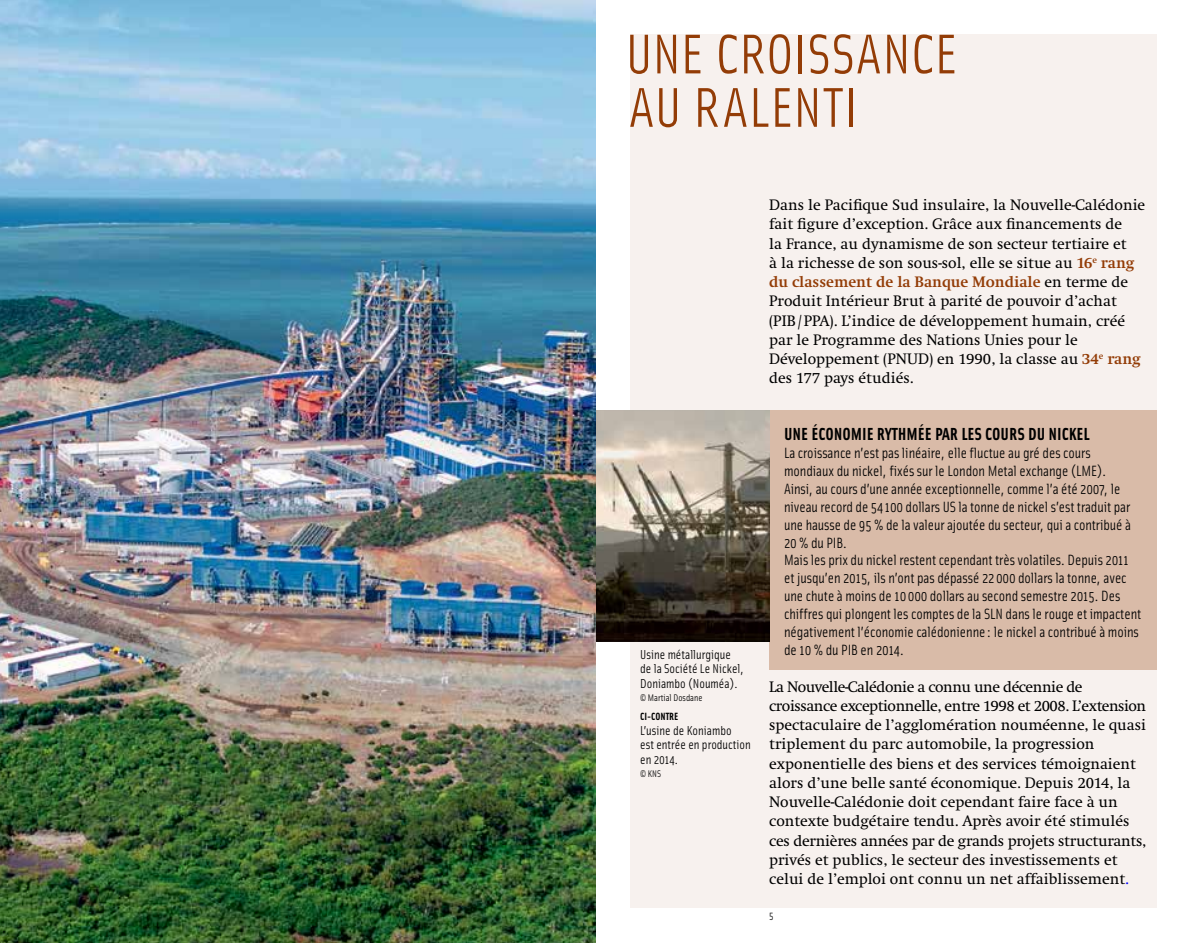
<style>
.page{position:relative;width:1191px;height:943px;background:#fff}
.page>*{position:absolute;margin:0;border:0;box-sizing:border-box;transform-origin:0 0}
.t1{font:56px/53.4px "Solex";letter-spacing:.005em;color:#933c06}
.t2{font:700 17.5px "Solex";color:#000}
.t3{font:15.75px/19.2px "Swift";color:#000}
.t4{font:14.88px/17.8px "Solex";letter-spacing:-.005em;color:#000}
.t5{font:12.95px/14.5px "Solex";color:#000}
.t6{font:700 10.5px "Solex";color:#000}
.t7{font:10.5px "Solex";color:#000}
.t8{font:9.62px "Solex";color:#000}
.s1{font-weight:700;color:#933c06}
.s2{color:#00f}
</style>
<div class="page">
<div style="left:630px;top:35px;width:526px;height:873px;background:#f7f1ee"></div>
<div style="left:769px;top:410px;width:387px;height:259px;background:#d9bba8"></div>
<img style="left:595px;top:410px;width:174px;height:231px">
<img style="left:0;top:0;width:595px;height:943px">
<h1 class="t1" style="left:625px;top:25px;width:333px">UNE CROISSANCE<br>AU RALENTI</h1>
<p class="t5" style="left:640px;top:646px;width:105px">Usine métallurgique de la Société Le Nickel,<br>Doniambo (Nouméa).</p>
<p class="t8" style="left:640px;top:691px;width:64px">© Martial Dosdane</p>
<p class="t6" style="left:640px;top:709px;width:40px">CI-CONTRE</p>
<p class="t5" style="left:640px;top:722px;width:112px">L’usine de Koniambo<br>est entrée en production en 2014.</p>
<p class="t8" style="left:640px;top:767px;width:22px">© KNS</p>
<p class="t3" style="left:769px;top:196px;width:377px">Dans le Pacifique Sud insulaire, la Nouvelle-Calédonie fait figure d’exception. Grâce aux financements de<br>la France, au dynamisme de son secteur tertiaire et<br>à la richesse de son sous-sol, elle se situe au <span class="s1">16</span><sup>e</sup> <span class="s1">rang du classement de la Banque Mondiale</span> en terme de Produit Intérieur Brut à parité de pouvoir d’achat (PIB/PPA). L’indice de développement humain, créé par le Programme des Nations Unies pour le Développement (PNUD) en 1990, la classe au <span class="s1">34</span><sup>e</sup> <span class="s1">rang </span>des 177 pays étudiés.</p>
<p class="t2" style="left:784px;top:422px;width:307px">UNE ÉCONOMIE RYTHMÉE PAR LES COURS DU NICKEL</p>
<p class="t4" style="left:784px;top:443px;width:359px">La croissance n’est pas linéaire, elle fluctue au gré des cours mondiaux du nickel, fixés sur le London Metal exchange (LME).<br>Ainsi, au cours d’une année exceptionnelle, comme l’a été 2007, le niveau record de 54 100 dollars US la tonne de nickel s’est traduit par une hausse de 95 % de la valeur ajoutée du secteur, qui a contribué à 20 % du PIB.<br>Mais les prix du nickel restent cependant très volatiles. Depuis 2011 et jusqu’en 2015, ils n’ont pas dépassé 22 000 dollars la tonne, avec une chute à moins de 10 000 dollars au second semestre 2015. Des chiffres qui plongent les comptes de la SLN dans le rouge et impactent négativement l’économie calédonienne : le nickel a contribué à moins de 10 % du PIB en 2014.</p>
<p class="t3" style="left:769px;top:677px;width:379px">La Nouvelle-Calédonie a connu une décennie de croissance exceptionnelle, entre 1998 et 2008. L’extension spectaculaire de l’agglomération nouméenne, le quasi triplement du parc automobile, la progression exponentielle des biens et des services témoignaient alors d’une belle santé économique. Depuis 2014, la Nouvelle-Calédonie doit cependant faire face à un contexte budgétaire tendu. Après avoir été stimulés ces dernières années par de grands projets structurants, privés et publics, le secteur des investissements et celui de l’emploi ont connu un net affaiblissement<span class="s2">.</span></p>
<p class="t7" style="left:769px;top:908px;width:6px">5</p>
</div>
